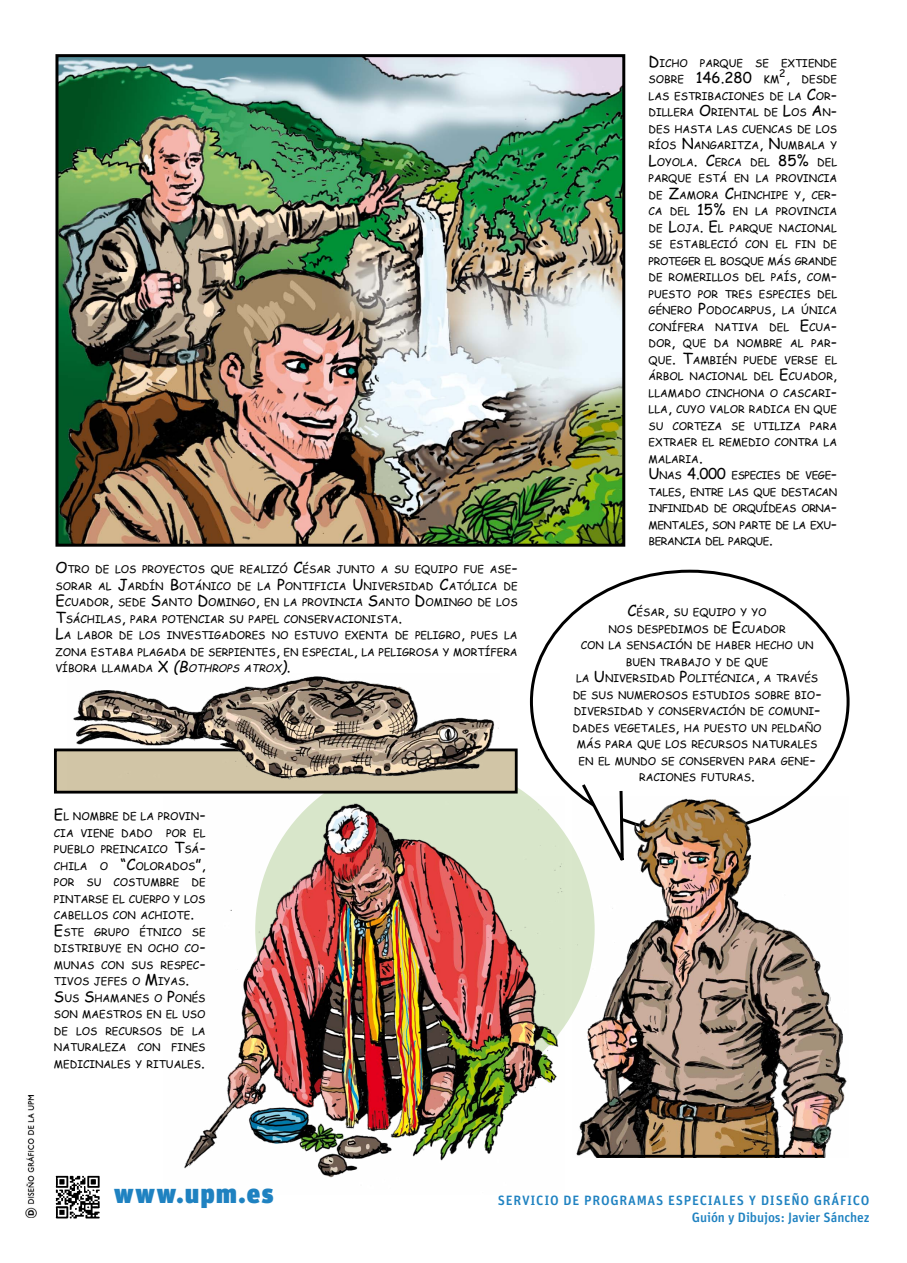
<style>
.page{position:relative;width:907px;height:1263px;background:#fff}
.page>*{position:absolute;margin:0;border:0;box-sizing:border-box;transform-origin:0 0}
.t1{font:900 27px "Unit";letter-spacing:.055em;color:#1f82c1}
.t2{font:500 13.5px/16.2px "Unit";letter-spacing:.055em;color:#1f82c1;text-align:right}
.t3{font:10.5px/16.5px "Comic Sans MS";color:#000}
.s1{font-size:15px}
.s2{font-style:italic;font-size:15px}
.s3{font-style:italic}
</style>
<div class="page">
<svg style="left:579px;top:784px;width:44px;height:13px"></svg>
<img style="left:55px;top:1175px;width:45px;height:44px">
<img style="left:59px;top:58px;width:562px;height:485px">
<div style="left:55px;top:54px;width:570px;height:493px;border:3px solid #000"></div>
<div style="left:55px;top:750px;width:461px;height:42px;background:#d2c6a7"></div>
<div style="left:54px;top:748px;width:463px;height:45px;border:3px solid #000"></div>
<img style="left:67px;top:676px;width:432px;height:116px">
<img style="left:184px;top:796px;width:381px;height:382px">
<img style="left:572px;top:797px;width:275px;height:360px">
<hr style="left:597px;top:1155px;width:226px;height:3px;background:#000">
<img style="left:26px;top:1095px;width:10px;height:122px">
<p class="t3" style="left:55px;top:561px;width:463px"><span class="s1">O</span>TRO DE LOS PROYECTOS QUE REALIZÓ <span class="s1">C</span>ÉSAR JUNTO A SU EQUIPO FUE ASE<span class="s1">-</span>SORAR AL <span class="s1">J</span>ARDÍN <span class="s1">B</span>OTÁNICO DE LA <span class="s1">P</span>ONTIFICIA <span class="s1">U</span> NIVERSIDAD <span class="s1">C</span>ATÓLICA DE <span class="s1">E</span>CUADOR<span class="s1">,</span> SEDE <span class="s1">S</span> ANTO <span class="s1">D</span>OMINGO<span class="s1">,</span> EN LA PROVINCIA <span class="s1">S</span> ANTO <span class="s1">D</span>OMINGO DE LOS <span class="s1">T</span>SÁCHILAS<span class="s1">,</span> PARA POTENCIAR SU PAPEL CONSERVACIONISTA<span class="s1">.<br>L</span>A LABOR DE LOS INVESTIGADORES NO ESTUVO EXENTA DE PELIGRO<span class="s1">,</span> PUES LA ZONA ESTABA PLAGADA DE SERPIENTES<span class="s1">,</span> EN ESPECIAL<span class="s1">,</span> LA PELIGROSA Y MORTÍFERA VÍBORA LLAMADA <span class="s1">X</span> <span class="s2">(B</span><span class="s3">OTHROPS ATROX</span><span class="s2">)</span><span class="s1">.</span></p>
<p class="t3" style="left:54px;top:808px;width:153px"><span class="s1">E</span>L NOMBRE DE LA PROVIN<span class="s1">-<br></span>CIA VIENE DADO POR EL<br>PUEBLO PREINCAICO <span class="s1">T</span>SÁ<span class="s1">-<br></span>CHILA O <span class="s1">“C</span>OLORADOS<span class="s1">”,<br></span>POR SU COSTUMBRE DE<br>PINTARSE EL CUERPO Y LOS<br>CABELLOS CON ACHIOTE<span class="s1">.<br>E</span>STE GRUPO ÉTNICO SE<br>DISTRIBUYE EN OCHO CO<span class="s1">-<br></span>MUNAS CON SUS RESPEC<span class="s1">-<br></span>TIVOS JEFES O <span class="s1">M</span>IYAS<span class="s1">.<br>S</span>US <span class="s1">S</span>HAMANES O <span class="s1">P</span>ONÉS<br>SON MAESTROS EN EL USO<br>DE LOS RECURSOS DE LA<br>NATURALEZA CON FINES<br>MEDICINALES Y RITUALES<span class="s1">.</span></p>
<p class="t3" style="left:648px;top:54px;width:190px"><span class="s1">D</span>ICHO PARQUE SE EXTIENDE<br>SOBRE <span class="s1">146.280</span> KM2<span class="s1">,</span> DESDE<br>LAS ESTRIBACIONES DE LA <span class="s1">C</span>OR<span class="s1">-<br></span>DILLERA <span class="s1">O</span>RIENTAL DE <span class="s1">L</span>OS <span class="s1">A</span> N<span class="s1">-<br></span>DES HASTA LAS CUENCAS DE LOS<br>RÍOS <span class="s1">N</span>ANGARITZA<span class="s1">, N</span>UMBALA Y<br><span class="s1">L</span>OYOLA<span class="s1">. C</span>ERCA DEL <span class="s1">85%</span> DEL<br>PARQUE ESTÁ EN LA PROVINCIA<br>DE <span class="s1">Z</span>AMORA <span class="s1">C</span>HINCHIPE Y<span class="s1">,</span> CER<span class="s1">-<br></span>CA DEL <span class="s1">15%</span> EN LA PROVINCIA<br>DE <span class="s1">L</span>OJA<span class="s1">. E</span>L PARQUE NACIONAL<br>SE ESTABLECIÓ CON EL FIN DE<br>PROTEGER EL BOSQUE MÁS GRANDE<br>DE ROMERILLOS DEL PAÍS<span class="s1">,</span> COM<span class="s1">-<br></span>PUESTO POR TRES ESPECIES DEL<br>GÉNERO <span class="s1">P</span>ODOCARPUS<span class="s1">,</span> LA ÚNICA<br>CONÍFERA NATIVA DEL <span class="s1">E</span>CUA<span class="s1">-<br></span>DOR<span class="s1">,</span> QUE DA NOMBRE AL PAR<span class="s1">-<br></span>QUE<span class="s1">. T</span>AMBIÉN PUEDE VERSE EL<br>ÁRBOL NACIONAL DEL <span class="s1">E</span>CUADOR<span class="s1">,<br></span>LLAMADO CINCHONA O CASCARI<span class="s1">-<br></span>LLA<span class="s1">,</span> CUYO VALOR RADICA EN QUE<br>SU CORTEZA SE UTILIZA PARA<br>EXTRAER EL REMEDIO CONTRA LA<br>MALARIA<span class="s1">.<br>U</span> NAS <span class="s1">4.000</span> ESPECIES DE VEGE<span class="s1">-<br></span>TALES<span class="s1">,</span> ENTRE LAS QUE DESTACAN<br>INFINIDAD DE ORQUÍDEAS ORNA<span class="s1">-<br></span>MENTALES<span class="s1">,</span> SON PARTE DE LA EXU<span class="s1">-<br></span>BERANCIA DEL PARQUE<span class="s1">.</span></p>
<p class="t3" style="left:572px;top:604px;width:250px;text-align:center"><span class="s1">C</span>ÉSAR<span class="s1">,</span> SU EQUIPO Y YO<br>NOS DESPEDIMOS DE <span class="s1">E</span>CUADOR<br>CON LA SENSACIÓN DE HABER HECHO UN<br>BUEN TRABAJO Y DE QUE<br>LA <span class="s1">U</span> NIVERSIDAD <span class="s1">P</span>OLITÉCNICA<span class="s1">,</span> A TRAVÉS<br>DE SUS NUMEROSOS ESTUDIOS SOBRE BIO<span class="s1">-<br></span>DIVERSIDAD Y CONSERVACIÓN DE COMUNI<span class="s1">-<br></span>DADES VEGETALES<span class="s1">,</span> HA PUESTO UN PELDAÑO<br>MÁS PARA QUE LOS RECURSOS NATURALES<br>EN EL MUNDO SE CONSERVEN PARA GENE<span class="s1">-<br></span>RACIONES FUTURAS<span class="s1">.</span></p>
<h1 class="t1" style="left:114px;top:1177px;width:161px">www.upm.es</h1>
<p class="t2" style="left:498px;top:1192px;width:373px">SERVICIO DE PROGRAMAS ESPECIALES Y DISEÑO GRÁFICO<br>Guión y Dibujos: Javier Sánchez</p>
</div>
